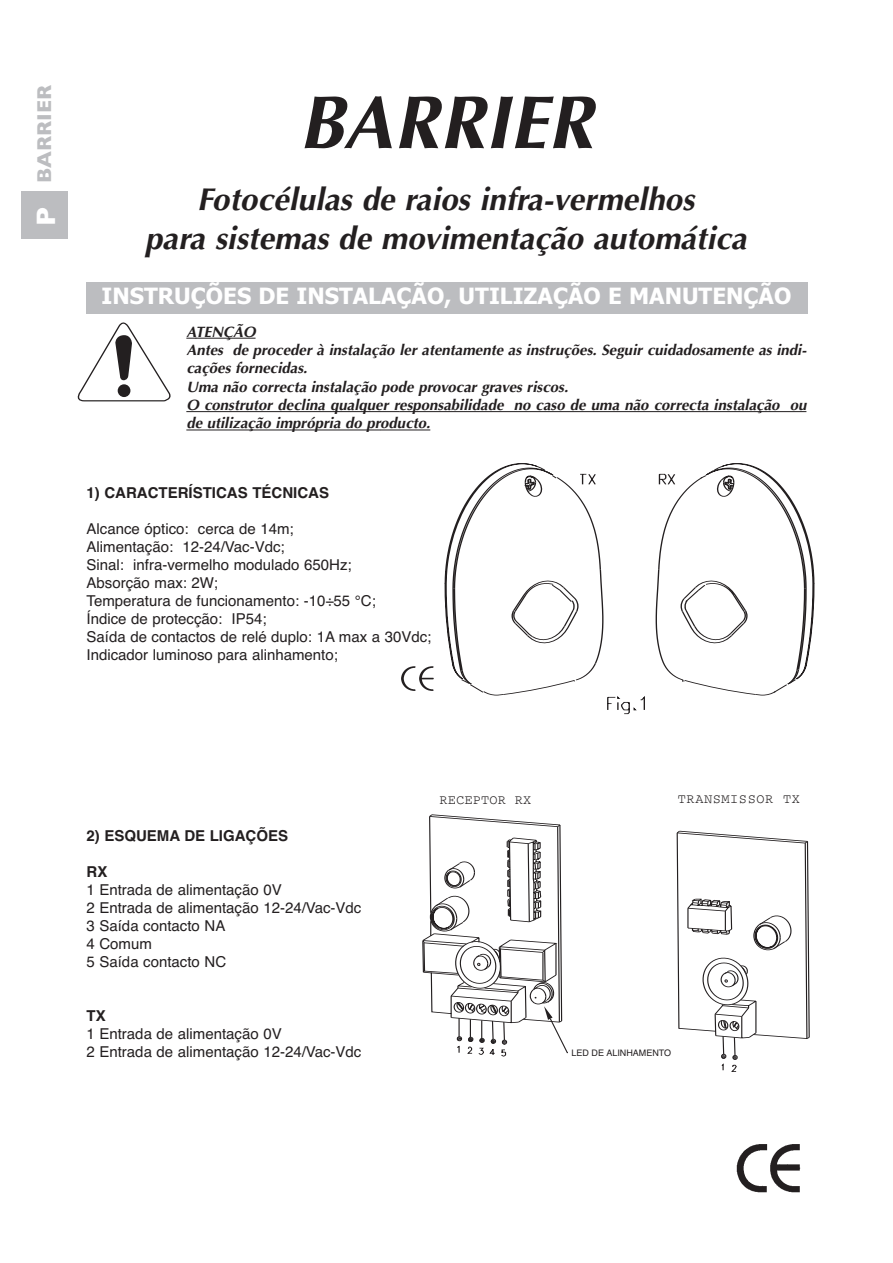
<style>
.page{position:relative;width:893px;height:1263px;background:#fff}
.page>*{position:absolute;margin:0;border:0;box-sizing:border-box;transform-origin:0 0}
.t1{font:italic 700 75px "Optima";color:#231f20}
.t2{font:italic 700 31.5px/38.5px "Optima";color:#231f20;text-align:center}
.t3{font:700 27px "Gill Sans";color:#fff}
.t4{font:700 22.5px "Tahoma";color:#fff}
.t5{font:700 20.25px "Gill Sans";color:#bcbdc0}
.t6{font:15px/18px "Helvetica";color:#231f20}
.t7{font:italic 700 15px/18.3px "Optima";color:#231f20}
.t8{font:700 15px "Helvetica";color:#231f20}
.t9{font:13.5px "Courier";letter-spacing:.045em;color:#231f20}
.t10{font:13.5px "Courier";letter-spacing:.02em;color:#231f20}
.t11{font:9px "Helvetica";color:#231f20}
</style>
<div class="page">
<div style="left:86px;top:282px;width:722px;height:31px;background:#bcbdc0"></div>
<hr style="left:196px;top:338px;width:60px;height:1px;background:#231f20">
<hr style="left:186px;top:411px;width:213px;height:1px;background:#231f20">
<hr style="left:399px;top:411px;width:282px;height:1px;background:#231f20">
<hr style="left:681px;top:411px;width:125px;height:1px;background:#231f20">
<hr style="left:186px;top:430px;width:195px;height:1px;background:#231f20">
<hr style="left:380px;top:430px;width:50px;height:1px;background:#231f20">
<svg style="left:77px;top:322px;width:94px;height:80px"></svg>
<svg style="left:445px;top:463px;width:369px;height:106px"></svg>
<svg style="left:401px;top:569px;width:413px;height:145px"></svg>
<svg style="left:524px;top:469px;width:34px;height:28px"></svg>
<svg style="left:579px;top:473px;width:18px;height:12px"></svg>
<svg style="left:658px;top:473px;width:18px;height:12px"></svg>
<svg style="left:699px;top:469px;width:36px;height:28px"></svg>
<svg style="left:423px;top:814px;width:386px;height:257px"></svg>
<div style="left:21px;top:191px;width:47px;height:47px;background:#bcbdc0"></div>
<img style="left:736px;top:1144px;width:65px;height:49px">
<div style="left:569px;top:1039px;width:126px;height:24px;background:#fff"></div>
<h3 class="t5" style="left:32px;top:182px;width:99px;rotate:-90deg">BARRIER</h3>
<h3 class="t3" style="left:30px;top:226px;width:20px;rotate:-90deg">P</h3>
<h1 class="t1" style="left:299px;top:92px;width:296px">BARRIER</h1>
<h2 class="t2" style="left:145px;top:183px;width:603px">Fotocélulas de raios infra-vermelhos<br>para sistemas de movimentação automática</h2>
<h3 class="t4" style="left:102px;top:283px;width:691px">INSTRUÇÕES DE INSTALAÇÃO, UTILIZAÇÃO E MANUTENÇÃO</h3>
<p class="t7" style="left:186px;top:324px;width:622px">ATENÇÃO<br>Antes de proceder à instalação ler atentamente as instruções. Seguir cuidadosamente as indi&shy;cações fornecidas.<br>Uma não correcta instalação pode provocar graves riscos.<br>O construtor declina qualquer responsabilidade no caso de uma não correcta instalação ou de utilização imprópria do producto.</p>
<p class="t8" style="left:87px;top:484px;width:244px">1) CARACTERÍSTICAS TÉCNICAS</p>
<p class="t6" style="left:87px;top:519px;width:346px">Alcance óptico: cerca de 14m;<br>Alimentação: 12-24/Vac-Vdc;<br>Sinal: infra-vermelho modulado 650Hz;<br>Absorção max: 2W;<br>Temperatura de funcionamento: -10÷55 °C;<br>Índice de protecção: IP54;<br>Saída de contactos de relé duplo: 1A max a 30Vdc; Indicador luminoso para alinhamento;</p>
<p class="t8" style="left:87px;top:827px;width:203px">2) ESQUEMA DE LIGAÇÕES</p>
<p class="t8" style="left:87px;top:863px;width:22px">RX</p>
<p class="t6" style="left:87px;top:881px;width:276px">1 Entrada de alimentação 0V<br>2 Entrada de alimentação 12-24/Vac-Vdc<br>3 Saída contacto NA<br>4 Comum<br>5 Saída contacto NC</p>
<p class="t8" style="left:87px;top:1007px;width:21px">TX</p>
<p class="t6" style="left:87px;top:1025px;width:276px">1 Entrada de alimentação 0V<br>2 Entrada de alimentação 12-24/Vac-Vdc</p>
<p class="t10" style="left:439px;top:796px;width:93px">RECEPTOR RX</p>
<p class="t9" style="left:678px;top:795px;width:123px">TRANSMISSOR TX</p>
<p class="t11" style="left:571px;top:1048px;width:101px">LED DE ALINHAMENTO</p>
</div>
